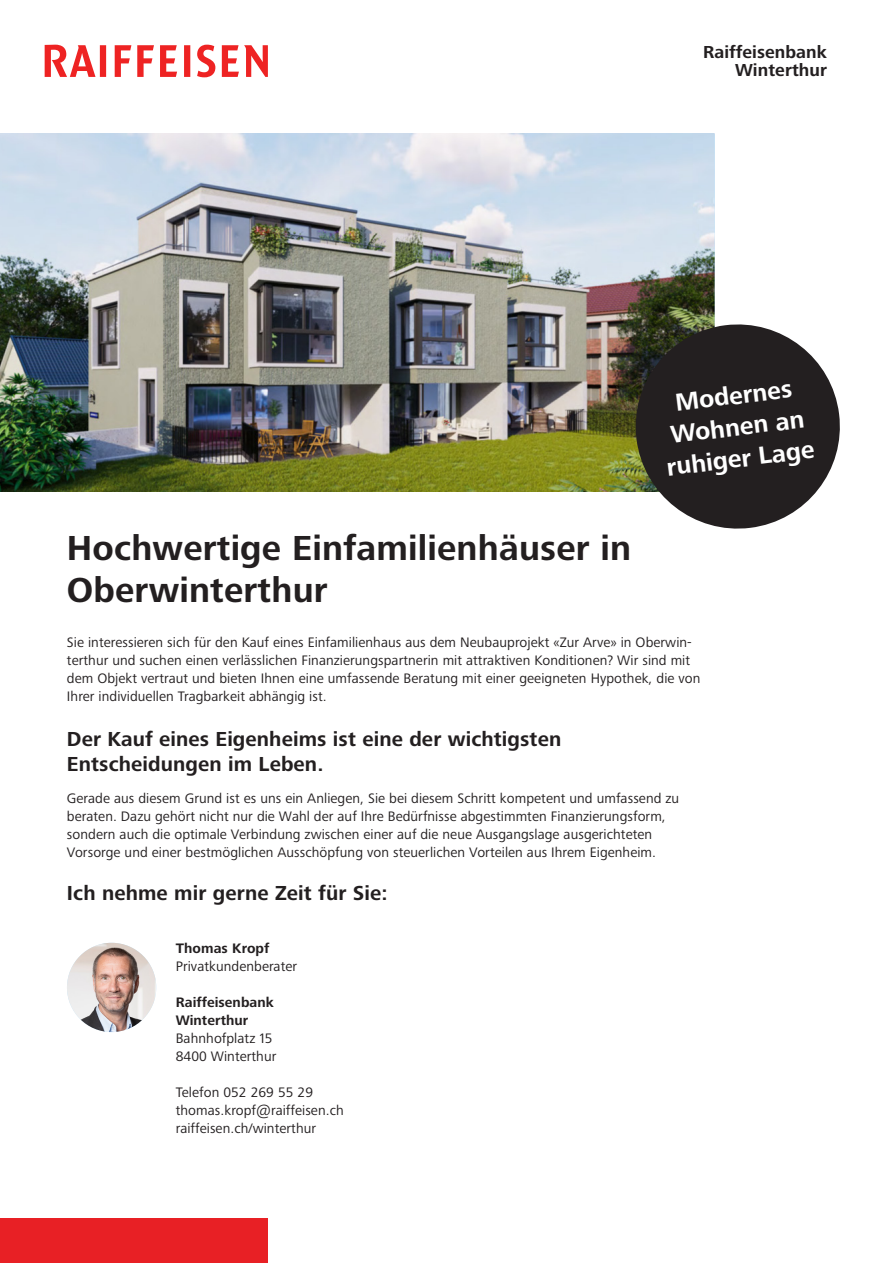
<style>
.page{position:relative;width:893px;height:1263px;background:#fff}
.page>*{position:absolute;margin:0;border:0;box-sizing:border-box;transform-origin:0 0}
.Inhalt_____Titel_24pt{font:700 36px/42px "Frutiger Next LTW1 G";letter-spacing:.005em;color:#231f20}
.t1{font:700 25.5px/31.5px "Frutiger Next LTW1 G";color:#fff;text-align:center}
.Inhalt_____Untertitel_14pt{font:700 21px/25.5px "Frutiger Next LTW1 G";letter-spacing:.005em;color:#231f20}
.Inhalt_____Lead_14pt{font:700 21px "Frutiger Next LTW1 G";letter-spacing:.005em;color:#231f20}
.t2{font:700 18px/18px "Frutiger Next LTW1 G";letter-spacing:.005em;color:#231f20;text-align:right}
.Inhalt_____Grundtext_9_5pt{font:14.25px/18px "Frutiger Next LTW1 G";letter-spacing:.005em;color:#231f20}
.Inhalt_____Untertitel_14pt-2{font:14.25px/18px "Frutiger Next LTW1 G";letter-spacing:.005em;color:#231f20}
.Inhalt_____Untertitel_9_5pt_____Schwarz{font:700 14.25px/18px "Frutiger Next LTW1 G";letter-spacing:.005em;color:#231f20}
</style>
<div class="page">
<div style="left:0;top:1218px;width:268px;height:45px;background:#e82025"></div>
<svg style="left:45px;top:45px;width:223px;height:32px"></svg>
<img style="left:0;top:134px;width:714px;height:357px">
<img style="left:67px;top:943px;width:89px;height:89px;border-radius:45px">
<svg style="left:630px;top:318px;width:210px;height:211px;fill:#231f20"></svg>
<p class="t2" style="left:703px;top:43px;width:126px">Raiffeisenbank<br>Winterthur</p>
<p class="t1" style="left:657px;top:390px;width:150px;rotate:-7deg">Modernes<br>Wohnen an ruhiger Lage</p>
<p class="Inhalt_____Titel_24pt" style="left:67px;top:528px;width:566px">Hochwertige Einfamilienhäuser in<br>Oberwinterthur</p>
<p class="Inhalt_____Grundtext_9_5pt" style="left:67px;top:633px;width:635px">Sie interessieren sich für den Kauf eines Einfamilienhaus aus dem Neubauprojekt «Zur Arve» in Oberwin&shy;terthur und suchen einen verlässlichen Finanzierungspartnerin mit attraktiven Konditionen? Wir sind mit dem Objekt vertraut und bieten Ihnen eine umfassende Beratung mit einer geeigneten Hypothek, die von Ihrer individuellen Tragbarkeit abhängig ist.</p>
<p class="Inhalt_____Untertitel_14pt" style="left:67px;top:726px;width:496px">Der Kauf eines Eigenheims ist eine der wichtigsten<br>Entscheidungen im Leben.</p>
<p class="Inhalt_____Untertitel_14pt-2" style="left:67px;top:789px;width:614px">Gerade aus diesem Grund ist es uns ein Anliegen, Sie bei diesem Schritt kompetent und umfassend zu beraten. Dazu gehört nicht nur die Wahl der auf Ihre Bedürfnisse abgestimmten Finanzierungsform, sondern auch die optimale Verbindung zwischen einer auf die neue Ausgangslage ausgerichteten Vorsorge und einer bestmöglichen Ausschöpfung von steuerlichen Vorteilen aus Ihrem Eigenheim.</p>
<p class="Inhalt_____Lead_14pt" style="left:67px;top:881px;width:322px">Ich nehme mir gerne Zeit für Sie:</p>
<p class="Inhalt_____Untertitel_9_5pt_____Schwarz" style="left:176px;top:939px;width:95px">Thomas Kropf</p>
<p class="Inhalt_____Grundtext_9_5pt" style="left:176px;top:957px;width:123px">Privatkundenberater</p>
<p class="Inhalt_____Untertitel_9_5pt_____Schwarz" style="left:176px;top:993px;width:100px">Raiffeisenbank<br>Winterthur</p>
<p class="Inhalt_____Grundtext_9_5pt" style="left:176px;top:1029px;width:102px">Bahnhofplatz 15<br>8400 Winterthur</p>
<p class="Inhalt_____Grundtext_9_5pt" style="left:176px;top:1083px;width:139px">Telefon 052 269 55 29</p>
<p class="Inhalt_____Grundtext_9_5pt" style="left:176px;top:1101px;width:170px">thomas.kropf@raiffeisen.ch</p>
<p class="Inhalt_____Grundtext_9_5pt" style="left:176px;top:1119px;width:142px">raiffeisen.ch/winterthur</p>
</div>
